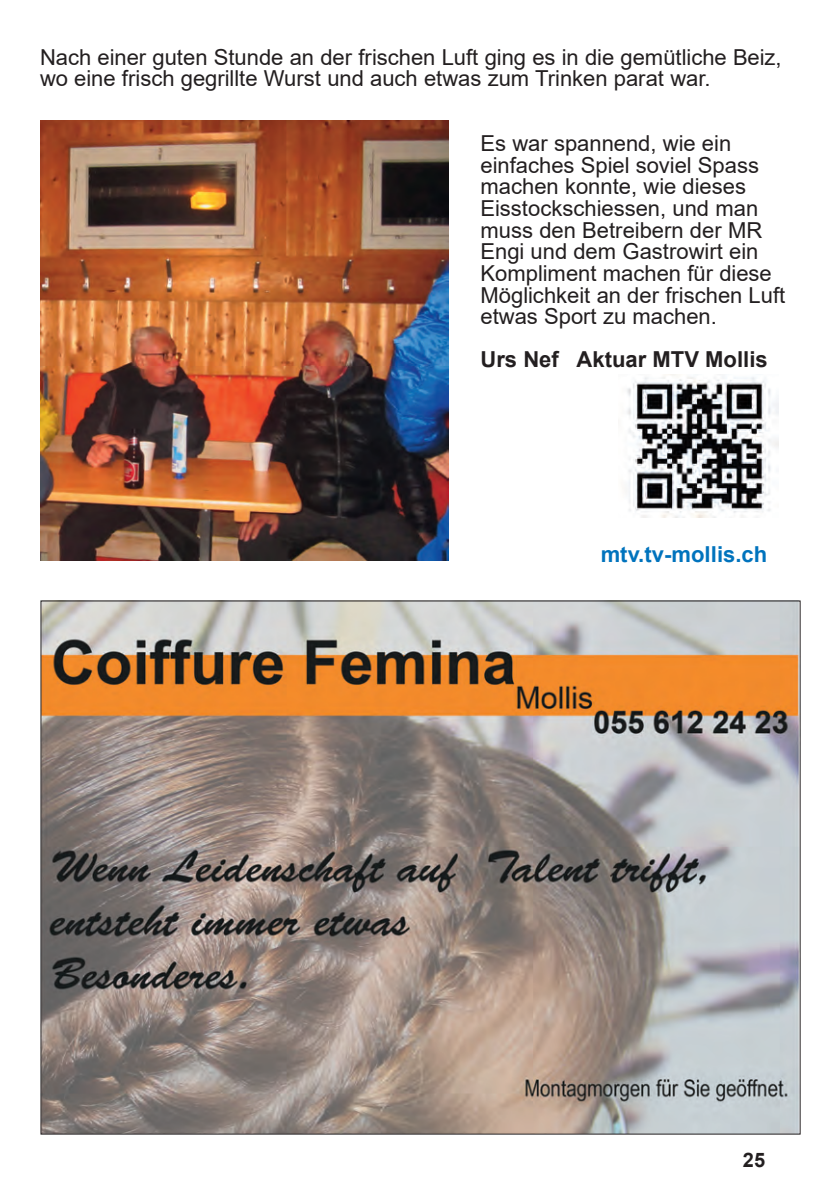
<style>
.page{position:relative;width:840px;height:1191px;background:#fff}
.page>*{position:absolute;margin:0;border:0;box-sizing:border-box;transform-origin:0 0}
.t1{font:22px/21.6px "Arial";color:#231f20}
.t2{font:700 22px "Arial";color:#231f20}
.t3{font:700 22px "Arial";letter-spacing:.005em;color:#0073bd}
.t4{font:700 20px "Arial";color:#231f20}
</style>
<div class="page">
<img style="left:43px;top:603px;width:754px;height:529px">
<img style="left:40px;top:120px;width:408px;height:440px">
<img style="left:627px;top:374px;width:151px;height:143px">
<p class="t1" style="left:40px;top:46px;width:742px">Nach einer guten Stunde an der frischen Luft ging es in die gemütliche Beiz, wo eine frisch gegrillte Wurst und auch etwas zum Trinken parat war.</p>
<p class="t1" style="left:480px;top:133px;width:306px">Es war spannend, wie ein einfaches Spiel soviel Spass machen konnte, wie dieses<br>Eisstockschiessen, und man muss den Betreibern der MR<br>Engi und dem Gastrowirt ein<br>Kompliment machen für diese<br>Möglichkeit an der frischen Luft etwas Sport zu machen.</p>
<p class="t2" style="left:480px;top:347px;width:289px">Urs Nef Aktuar MTV Mollis</p>
<p class="t3" style="left:600px;top:542px;width:168px">mtv.tv-mollis.ch</p>
<p class="t4" style="left:742px;top:1148px;width:24px">25</p>
</div>
